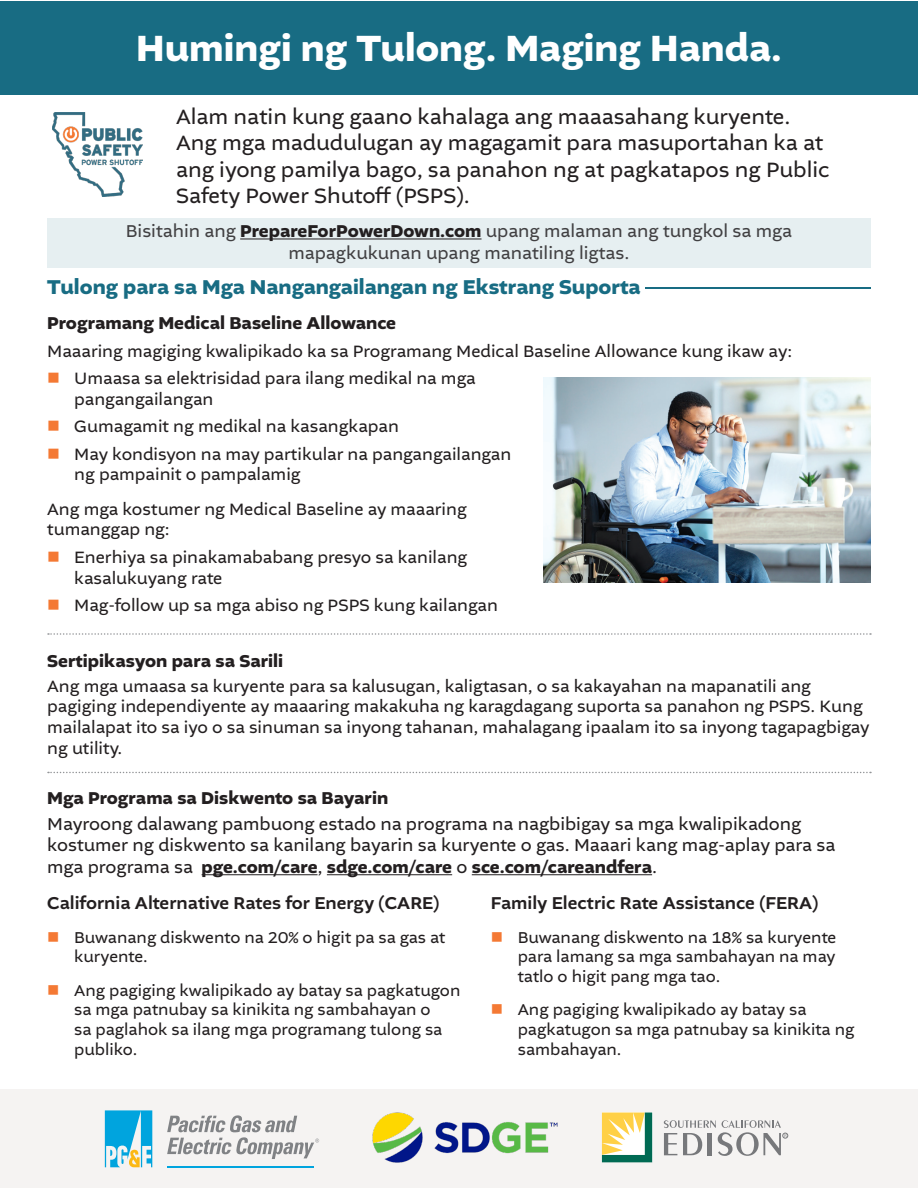
<style>
.page{position:relative;width:918px;height:1188px;background:#fff}
.page>*{position:absolute;margin:0;border:0;box-sizing:border-box;transform-origin:0 0}
.t1{font:700 38.25px "Altivo";color:#fff}
.t2{font:21.75px/26.2px "Altivo";color:#231f20}
.t3{font:700 21px "Altivo";color:#186c83}
.t4{font:18px/21.6px "Altivo";color:#231f20}
.t5{font:18px/21.6px "Altivo";color:#414042;text-align:center}
.t6{font:700 18px "Altivo";color:#231f20}
.t7{font:500 18px "Altivo";color:#231f20}
.t8{font:17.25px/20.7px "Altivo";color:#231f20}
.t9{font:16.5px/19.8px "Altivo";color:#231f20}
.s1{font-weight:700;color:#231f20}
.s2{font-weight:700}
</style>
<div class="page">
<div style="left:0;top:1px;width:918px;height:93px;background:#186c83"></div>
<div style="left:0;top:1089px;width:918px;height:99px;background:#f5f3f2"></div>
<div style="left:47px;top:218px;width:824px;height:49px;background:#e6eff1"></div>
<hr style="left:240px;top:239px;width:242px;height:1px;background:#231f20">
<img style="left:53px;top:112px;width:90px;height:84px">
<svg style="left:48px;top:633px;width:823px;height:2px"></svg>
<svg style="left:48px;top:772px;width:823px;height:1px"></svg>
<hr style="left:202px;top:874px;width:116px;height:1px;background:#231f20">
<hr style="left:327px;top:874px;width:125px;height:1px;background:#231f20">
<hr style="left:472px;top:874px;width:180px;height:1px;background:#231f20">
<svg style="left:602px;top:1113px;width:50px;height:49px"></svg>
<svg style="left:664px;top:1120px;width:124px;height:36px"></svg>
<img style="left:543px;top:378px;width:328px;height:204px">
<img style="left:372px;top:1112px;width:186px;height:51px">
<hr style="left:645px;top:287px;width:226px;height:2px;background:#186c83">
<svg style="left:105px;top:1110px;width:47px;height:57px"></svg>
<hr style="left:167px;top:1166px;width:147px;height:1px;background:#00a4de">
<svg style="left:167px;top:1115px;width:152px;height:44px"></svg>
<h1 class="t1" style="left:136px;top:24px;width:647px">Humingi ng Tulong. Maging Handa.</h1>
<p class="t2" style="left:176px;top:104px;width:655px">Alam natin kung gaano kahalaga ang maaasahang kuryente.<br>Ang mga madudulugan ay magagamit para masuportahan ka at ang iyong pamilya bago, sa panahon ng at pagkatapos ng Public Safety Power Shutoff (PSPS).</p>
<p class="t5" style="left:126px;top:221px;width:668px">Bisitahin ang <span class="s1">PrepareForPowerDown.com</span> upang malaman ang tungkol sa mga mapagkukunan upang manatiling ligtas.</p>
<h2 class="t3" style="left:47px;top:274px;width:595px">Tulong para sa Mga Nangangailangan ng Ekstrang Suporta</h2>
<h3 class="t6" style="left:47px;top:311px;width:350px">Programang Medical Baseline Allowance</h3>
<p class="t8" style="left:47px;top:341px;width:746px">Maaaring magiging kwalipikado ka sa Programang Medical Baseline Allowance kung ikaw ay:</p>
<p class="t8" style="left:74px;top:368px;width:403px">Umaasa sa elektrisidad para ilang medikal na mga pangangailangan</p>
<p class="t8" style="left:74px;top:416px;width:326px">Gumagamit ng medikal na kasangkapan</p>
<p class="t8" style="left:74px;top:444px;width:439px">May kondisyon na may partikular na pangangailangan ng pampainit o pampalamig</p>
<p class="t8" style="left:47px;top:499px;width:421px">Ang mga kostumer ng Medical Baseline ay maaaring tumanggap ng:</p>
<p class="t8" style="left:74px;top:547px;width:395px">Enerhiya sa pinakamababang presyo sa kanilang kasalukuyang rate</p>
<p class="t8" style="left:74px;top:595px;width:425px">Mag-follow up sa mga abiso ng PSPS kung kailangan</p>
<h3 class="t6" style="left:47px;top:649px;width:238px">Sertipikasyon para sa Sarili</h3>
<p class="t8" style="left:47px;top:676px;width:824px">Ang mga umaasa sa kuryente para sa kalusugan, kaligtasan, o sa kakayahan na mapanatili ang pagiging independiyente ay maaaring makakuha ng karagdagang suporta sa panahon ng PSPS. Kung mailalapat ito sa iyo o sa sinuman sa inyong tahanan, mahalagang ipaalam ito sa inyong tagapagbigay ng utility.</p>
<h3 class="t6" style="left:47px;top:786px;width:343px">Mga Programa sa Diskwento sa Bayarin</h3>
<p class="t4" style="left:47px;top:813px;width:790px">Mayroong dalawang pambuong estado na programa na nagbibigay sa mga kwalipikadong kostumer ng diskwento sa kanilang bayarin sa kuryente o gas. Maaari kang mag-aplay para sa mga programa sa <span class="s2">pge.com/care</span>, <span class="s2">sdge.com/care</span> o <span class="s2">sce.com/careandfera</span>.</p>
<h3 class="t7" style="left:47px;top:892px;width:394px">California Alternative Rates for Energy (CARE)</h3>
<p class="t9" style="left:74px;top:927px;width:373px">Buwanang diskwento na 20% o higit pa sa gas at kuryente.</p>
<p class="t9" style="left:74px;top:980px;width:388px">Ang pagiging kwalipikado ay batay sa pagkatugon sa mga patnubay sa kinikita ng sambahayan o<br>sa paglahok sa ilang mga programang tulong sa publiko.</p>
<h3 class="t7" style="left:491px;top:892px;width:329px">Family Electric Rate Assistance (FERA)</h3>
<p class="t9" style="left:518px;top:927px;width:320px;text-align:justify">Buwanang diskwento na 18% sa kuryente para lamang sa mga sambahayan na may tatlo o higit pang mga tao.</p>
<p class="t9" style="left:518px;top:1000px;width:338px">Ang pagiging kwalipikado ay batay sa pagkatugon sa mga patnubay sa kinikita ng sambahayan.</p>
</div>
